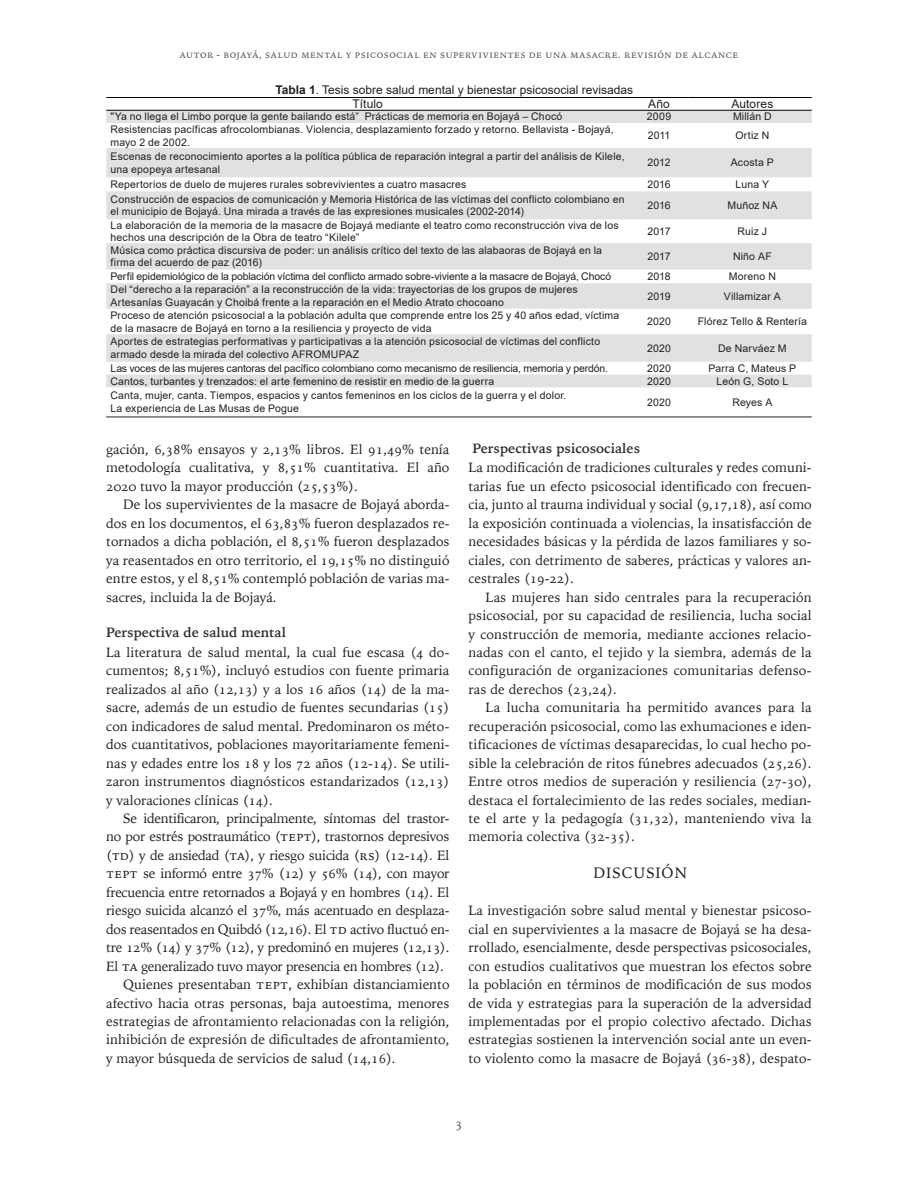
<style>
.page{position:relative;width:918px;height:1188px;background:#fff}
.page>*{position:absolute;margin:0;border:0;box-sizing:border-box;transform-origin:0 0}
.T1{font:15px "Iowan Old Style";letter-spacing:.07em;color:#231f20}
.Cuerpo_de_texto{font:13.5px/18.5px "Iowan Old Style";color:#231f20;text-align:justify}
.Parrafo_primero{font:13.5px/18.5px "Iowan Old Style";color:#231f20;text-align:justify}
.T2{font:700 13.5px "Iowan Old Style";color:#312f30}
.t1{font:13.5px "Iowan Old Style";color:#57585a}
.Info_graficas{font:12px "Arial";color:#231f20}
.tex_Tabla{font:12px "Arial";letter-spacing:.01em;color:#231f20}
.tex_Tabla-2{font:10.5px/12.6px "Arial";letter-spacing:.015em;color:#231f20}
.tex_Tabla-3{font:10.5px "Arial";letter-spacing:-.015em;color:#231f20}
.t2{font:10.5px "Iowan Old Style";letter-spacing:.125em;color:#57585a}
.s1{font-weight:700}
</style>
<div class="page">
<svg style="left:106px;top:109px;width:706px;height:308px"></svg>
<svg style="left:106px;top:111px;width:706px;height:276px;fill:#e1e1e1"></svg>
<hr style="left:106px;top:417px;width:519px;height:1px;background:#231f20">
<hr style="left:625px;top:417px;width:64px;height:1px;background:#231f20">
<hr style="left:689px;top:417px;width:123px;height:1px;background:#231f20">
<hr style="left:106px;top:97px;width:519px;height:1px;background:#000">
<hr style="left:625px;top:97px;width:64px;height:1px;background:#000">
<hr style="left:689px;top:97px;width:123px;height:1px;background:#000">
<hr style="left:106px;top:110px;width:519px;height:1px;background:#000">
<hr style="left:625px;top:110px;width:64px;height:1px;background:#000">
<hr style="left:689px;top:110px;width:123px;height:1px;background:#000">
<p class="t2" style="left:180px;top:45px;width:560px">autor - Bojayá, salud mental y psicosocial en supervivientes de una masacre. Revisión de alcance</p>
<p class="Info_graficas" style="left:275px;top:81px;width:359px"><span class="s1">Tabla 1</span>. Tesis sobre salud mental y bienestar psicosocial revisadas</p>
<p class="tex_Tabla" style="left:353px;top:96px;width:32px">Título</p>
<p class="tex_Tabla" style="left:648px;top:96px;width:23px">Año</p>
<p class="tex_Tabla" style="left:731px;top:96px;width:44px">Autores</p>
<p class="tex_Tabla-2" style="left:111px;top:110px;width:453px">"Ya no llega el Limbo porque la gente bailando está” Prácticas de memoria en Bojayá – Chocó</p>
<p class="tex_Tabla-2" style="left:647px;top:110px;width:26px">2009</p>
<p class="tex_Tabla-2" style="left:733px;top:110px;width:40px">Millán D</p>
<p class="tex_Tabla-2" style="left:111px;top:123px;width:505px">Resistencias pacíficas afrocolombianas. Violencia, desplazamiento forzado y retorno. Bellavista - Bojayá, mayo 2 de 2002.</p>
<p class="tex_Tabla-2" style="left:648px;top:129px;width:24px">2011</p>
<p class="tex_Tabla-2" style="left:735px;top:129px;width:35px">Ortiz N</p>
<p class="tex_Tabla-2" style="left:111px;top:150px;width:516px">Escenas de reconocimiento aportes a la política pública de reparación integral a partir del análisis de Kilele, una epopeya artesanal</p>
<p class="tex_Tabla-2" style="left:647px;top:156px;width:25px">2012</p>
<p class="tex_Tabla-2" style="left:731px;top:156px;width:45px">Acosta P</p>
<p class="tex_Tabla-2" style="left:111px;top:178px;width:358px">Repertorios de duelo de mujeres rurales sobrevivientes a cuatro masacres</p>
<p class="tex_Tabla-2" style="left:647px;top:178px;width:25px">2016</p>
<p class="tex_Tabla-2" style="left:736px;top:178px;width:35px">Luna Y</p>
<p class="tex_Tabla-2" style="left:111px;top:193px;width:515px">Construcción de espacios de comunicación y Memoria Histórica de las víctimas del conflicto colombiano en el municipio de Bojayá. Una mirada a través de las expresiones musicales (2002-2014)</p>
<p class="tex_Tabla-2" style="left:647px;top:199px;width:25px">2016</p>
<p class="tex_Tabla-2" style="left:727px;top:199px;width:51px">Muñoz NA</p>
<p class="tex_Tabla-2" style="left:111px;top:219px;width:510px">La elaboración de la memoria de la masacre de Bojayá mediante el teatro como reconstrucción viva de los hechos una descripción de la Obra de teatro “Kilele”</p>
<p class="tex_Tabla-2" style="left:648px;top:225px;width:25px">2017</p>
<p class="tex_Tabla-2" style="left:738px;top:225px;width:31px">Ruiz J</p>
<p class="tex_Tabla-2" style="left:111px;top:244px;width:493px">Música como práctica discursiva de poder: un análisis crítico del texto de las alabaoras de Bojayá en la firma del acuerdo de paz (2016)</p>
<p class="tex_Tabla-2" style="left:648px;top:250px;width:25px">2017</p>
<p class="tex_Tabla-2" style="left:733px;top:250px;width:40px">Niño AF</p>
<p class="tex_Tabla-3" style="left:111px;top:269px;width:502px">Perfil epidemiológico de la población víctima del conflicto armado sobre-viviente a la masacre de Bojayá, Chocó</p>
<p class="tex_Tabla-2" style="left:647px;top:270px;width:25px">2018</p>
<p class="tex_Tabla-2" style="left:729px;top:270px;width:49px">Moreno N</p>
<p class="tex_Tabla-2" style="left:111px;top:283px;width:469px">Del “derecho a la reparación” a la reconstrucción de la vida: trayectorias de los grupos de mujeres<br>Artesanías Guayacán y Choibá frente a la reparación en el Medio Atrato chocoano</p>
<p class="tex_Tabla-2" style="left:647px;top:290px;width:25px">2019</p>
<p class="tex_Tabla-2" style="left:724px;top:290px;width:58px">Villamizar A</p>
<p class="tex_Tabla-2" style="left:111px;top:309px;width:510px">Proceso de atención psicosocial a la población adulta que comprende entre los 25 y 40 años edad, víctima de la masacre de Bojayá en torno a la resiliencia y proyecto de vida</p>
<p class="tex_Tabla-2" style="left:647px;top:315px;width:25px">2020</p>
<p class="tex_Tabla-2" style="left:698px;top:315px;width:111px">Flórez Tello &amp; Rentería</p>
<p class="tex_Tabla-2" style="left:111px;top:335px;width:491px">Aportes de estrategias performativas y participativas a la atención psicosocial de víctimas del conflicto armado desde la mirada del colectivo AFROMUPAZ</p>
<p class="tex_Tabla-2" style="left:647px;top:342px;width:25px">2020</p>
<p class="tex_Tabla-2" style="left:718px;top:342px;width:70px">De Narváez M</p>
<p class="tex_Tabla-3" style="left:111px;top:361px;width:499px">Las voces de las mujeres cantoras del pacífico colombiano como mecanismo de resiliencia, memoria y perdón.</p>
<p class="tex_Tabla-2" style="left:647px;top:362px;width:25px">2020</p>
<p class="tex_Tabla-2" style="left:708px;top:362px;width:89px">Parra C, Mateus P</p>
<p class="tex_Tabla-2" style="left:111px;top:375px;width:385px">Cantos, turbantes y trenzados: el arte femenino de resistir en medio de la guerra</p>
<p class="tex_Tabla-2" style="left:647px;top:375px;width:25px">2020</p>
<p class="tex_Tabla-2" style="left:717px;top:375px;width:73px">León G, Soto L</p>
<p class="tex_Tabla-2" style="left:111px;top:389px;width:457px">Canta, mujer, canta. Tiempos, espacios y cantos femeninos en los ciclos de la guerra y el dolor.<br>La experiencia de Las Musas de Pogue</p>
<p class="tex_Tabla-2" style="left:647px;top:396px;width:25px">2020</p>
<p class="tex_Tabla-2" style="left:732px;top:396px;width:41px">Reyes A</p>
<p class="Parrafo_primero" style="left:106px;top:440px;width:345px">gación, 6,38% ensayos y 2,13% libros. El 91,49% tenía metodología cualitativa, y 8,51% cuantitativa. El año 2020 tuvo la mayor producción (25,53%).</p>
<p class="Cuerpo_de_texto" style="left:106px;top:495px;width:345px;text-indent:17px">De los supervivientes de la masacre de Bojayá aborda&shy;dos en los documentos, el 63,83% fueron desplazados re&shy;tornados a dicha población, el 8,51% fueron desplazados ya reasentados en otro territorio, el 19,15% no distinguió entre estos, y el 8,51% contempló población de varias ma&shy;sacres, incluida la de Bojayá.</p>
<p class="T2" style="left:106px;top:620px;width:181px">Perspectiva de salud mental</p>
<p class="Parrafo_primero" style="left:106px;top:642px;width:345px">La literatura de salud mental, la cual fue escasa (4 do&shy;cumentos; 8,51%), incluyó estudios con fuente primaria realizados al año (12,13) y a los 16 años (14) de la ma&shy;sacre, además de un estudio de fuentes secundarias (15) con indicadores de salud mental. Predominaron os méto&shy;dos cuantitativos, poblaciones mayoritariamente femeni&shy;nas y edades entre los 18 y los 72 años (12-14). Se utili&shy;zaron instrumentos diagnósticos estandarizados (12,13) y valoraciones clínicas (14).</p>
<p class="Cuerpo_de_texto" style="left:106px;top:809px;width:345px;text-indent:17px">Se identificaron, principalmente, síntomas del trastor&shy;no por estrés postraumático (tept), trastornos depresivos (td) y de ansiedad (ta), y riesgo suicida (rs) (12-14). El tept se informó entre 37% (12) y 56% (14), con mayor frecuencia entre retornados a Bojayá y en hombres (14). El riesgo suicida alcanzó el 37%, más acentuado en desplaza&shy;dos reasentados en Quibdó (12,16). El td activo fluctuó en&shy;tre 12% (14) y 37% (12), y predominó en mujeres (12,13).<br>El ta generalizado tuvo mayor presencia en hombres (12).</p>
<p class="Cuerpo_de_texto" style="left:106px;top:975px;width:345px;text-indent:17px">Quienes presentaban tept, exhibían distanciamiento afectivo hacia otras personas, baja autoestima, menores estrategias de afrontamiento relacionadas con la religión, inhibición de expresión de dificultades de afrontamiento, y mayor búsqueda de servicios de salud (14,16).</p>
<p class="T2" style="left:473px;top:436px;width:169px">Perspectivas psicosociales</p>
<p class="Parrafo_primero" style="left:469px;top:458px;width:345px">La modificación de tradiciones culturales y redes comuni&shy;tarias fue un efecto psicosocial identificado con frecuen&shy;cia, junto al trauma individual y social (9,17,18), así como la exposición continuada a violencias, la insatisfacción de necesidades básicas y la pérdida de lazos familiares y so&shy;ciales, con detrimento de saberes, prácticas y valores an&shy;cestrales (19-22).</p>
<p class="Cuerpo_de_texto" style="left:469px;top:587px;width:345px;text-indent:17px">Las mujeres han sido centrales para la recuperación psicosocial, por su capacidad de resiliencia, lucha social y construcción de memoria, mediante acciones relacio&shy;nadas con el canto, el tejido y la siembra, además de la configuración de organizaciones comunitarias defenso&shy;ras de derechos (23,24).</p>
<p class="Cuerpo_de_texto" style="left:469px;top:698px;width:345px;text-indent:17px">La lucha comunitaria ha permitido avances para la recuperación psicosocial, como las exhumaciones e iden&shy;tificaciones de víctimas desaparecidas, lo cual hecho po&shy;sible la celebración de ritos fúnebres adecuados (25,26).<br>Entre otros medios de superación y resiliencia (27-30), destaca el fortalecimiento de las redes sociales, median&shy;te el arte y la pedagogía (31,32), manteniendo viva la memoria colectiva (32-35).</p>
<p class="T1" style="left:593px;top:860px;width:95px">DISCUSIÓN</p>
<p class="Parrafo_primero" style="left:469px;top:901px;width:345px">La investigación sobre salud mental y bienestar psicoso&shy;cial en supervivientes a la masacre de Bojayá se ha desa&shy;rrollado, esencialmente, desde perspectivas psicosociales, con estudios cualitativos que muestran los efectos sobre la población en términos de modificación de sus modos de vida y estrategias para la superación de la adversidad implementadas por el propio colectivo afectado. Dichas estrategias sostienen la intervención social ante un even&shy;to violento como la masacre de Bojayá (36-38), despato-</p>
<p class="t1" style="left:455px;top:1111px;width:9px">3</p>
</div>
